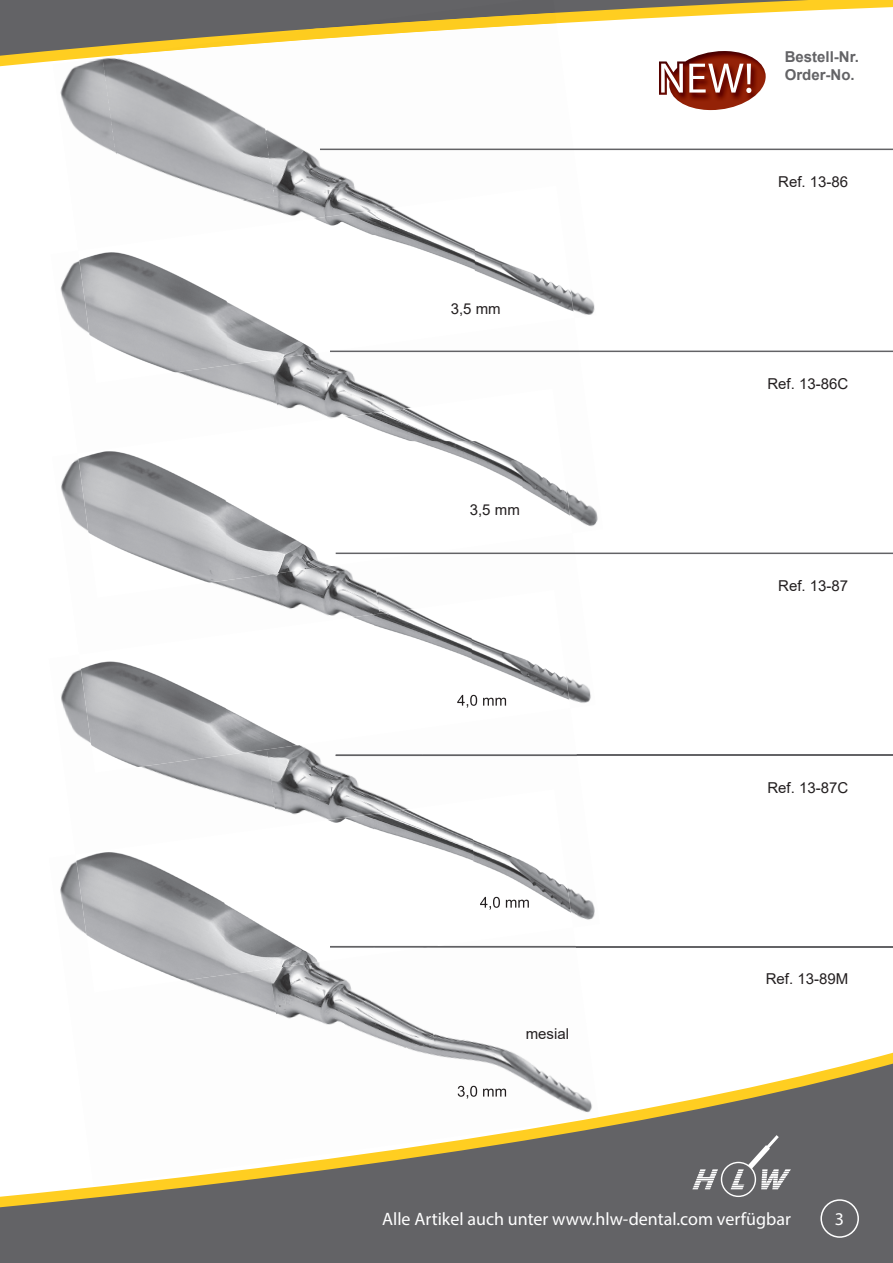
<style>
.page{position:relative;width:893px;height:1263px;background:#fff}
.page>*{position:absolute;margin:0;border:0;box-sizing:border-box;transform-origin:0 0}
.t1{font:18px "Myriad Pro";color:#fff}
.t2{font:15px "Arial";color:#231f20}
.t3{font:700 15px/18px "Arial";color:#636366}
</style>
<div class="page">
<svg style="left:0;top:0;width:893px;height:151px"></svg>
<svg style="left:0;top:1052px;width:893px;height:211px;fill:#636366"></svg>
<svg style="left:692px;top:1135px;width:99px;height:62px"></svg>
<div style="left:820px;top:1199px;width:39px;height:39px;border:2px solid #fff;border-radius:50%"></div>
<img style="left:425px;top:23px;width:149px;height:128px">
<img style="left:274px;top:54px;width:151px;height:102px">
<img style="left:102px;top:44px;width:172px;height:112px">
<img style="left:53px;top:58px;width:75px;height:99px">
<img style="left:124px;top:156px;width:252px;height:54px">
<img style="left:574px;top:292px;width:21px;height:23px">
<div style="left:316px;top:0;width:239px;height:13px;background:#636366"></div>
<img style="left:126px;top:13px;width:430px;height:41px">
<img style="left:60px;top:261px;width:18px;height:263px">
<img style="left:280px;top:350px;width:152px;height:43px">
<img style="left:209px;top:365px;width:71px;height:28px">
<img style="left:572px;top:495px;width:26px;height:32px">
<img style="left:78px;top:252px;width:149px;height:131px">
<img style="left:227px;top:235px;width:149px;height:130px">
<img style="left:376px;top:198px;width:99px;height:72px">
<img style="left:475px;top:250px;width:99px;height:62px">
<img style="left:273px;top:210px;width:103px;height:25px">
<img style="left:379px;top:552px;width:202px;height:49px">
<img style="left:226px;top:580px;width:153px;height:34px">
<img style="left:570px;top:599px;width:21px;height:104px">
<img style="left:78px;top:451px;width:148px;height:136px">
<img style="left:226px;top:501px;width:148px;height:79px">
<img style="left:374px;top:441px;width:149px;height:119px">
<img style="left:522px;top:441px;width:50px;height:99px">
<img style="left:243px;top:393px;width:229px;height:48px">
<hr style="left:320px;top:149px;width:573px;height:1px;background:#636366">
<hr style="left:330px;top:351px;width:563px;height:1px;background:#636366">
<hr style="left:336px;top:553px;width:557px;height:1px;background:#636366">
<hr style="left:336px;top:754px;width:557px;height:2px;background:#636366">
<hr style="left:330px;top:946px;width:563px;height:1px;background:#636366">
<img style="left:61px;top:670px;width:18px;height:66px">
<img style="left:278px;top:755px;width:151px;height:59px">
<img style="left:158px;top:755px;width:120px;height:55px">
<img style="left:573px;top:891px;width:22px;height:29px">
<img style="left:79px;top:661px;width:148px;height:112px">
<img style="left:226px;top:661px;width:110px;height:94px">
<img style="left:374px;top:601px;width:98px;height:94px">
<img style="left:472px;top:590px;width:98px;height:116px">
<img style="left:325px;top:614px;width:49px;height:11px">
<img style="left:336px;top:754px;width:241px;height:2px">
<img style="left:457px;top:695px;width:49px;height:13px">
<img style="left:49px;top:862px;width:95px;height:323px">
<img style="left:474px;top:945px;width:112px;height:3px">
<img style="left:283px;top:975px;width:127px;height:82px">
<img style="left:118px;top:975px;width:165px;height:110px">
<img style="left:333px;top:1023px;width:266px;height:128px">
<img style="left:131px;top:1057px;width:215px;height:122px">
<img style="left:474px;top:946px;width:102px;height:1px">
<img style="left:458px;top:1086px;width:48px;height:13px">
<img style="left:75px;top:852px;width:150px;height:141px">
<img style="left:225px;top:904px;width:149px;height:71px">
<img style="left:374px;top:800px;width:100px;height:148px">
<img style="left:473px;top:800px;width:100px;height:141px">
<img style="left:294px;top:814px;width:80px;height:15px">
<img style="left:330px;top:946px;width:108px;height:1px">
<img style="left:480px;top:897px;width:49px;height:13px">
<img style="left:659px;top:51px;width:107px;height:59px">
<p class="t3" style="left:785px;top:48px;width:76px">Bestell-Nr.<br>Order-No.</p>
<p class="t2" style="left:451px;top:298px;width:52px">3,5 mm</p>
<p class="t2" style="left:470px;top:499px;width:52px">3,5 mm</p>
<p class="t2" style="left:526px;top:1024px;width:45px">mesial</p>
<p class="t2" style="left:778px;top:171px;width:72px">Ref. 13-86</p>
<p class="t2" style="left:767px;top:373px;width:82px">Ref. 13-86C</p>
<p class="t2" style="left:778px;top:575px;width:72px">Ref. 13-87</p>
<p class="t2" style="left:767px;top:777px;width:82px">Ref. 13-87C</p>
<p class="t2" style="left:766px;top:968px;width:84px">Ref. 13-89M</p>
<p class="t1" style="left:382px;top:1207px;width:410px">Alle Artikel auch unter www.hlw-dental.com verfügbar</p>
<p class="t1" style="left:835px;top:1208px;width:11px">3</p>
</div>
